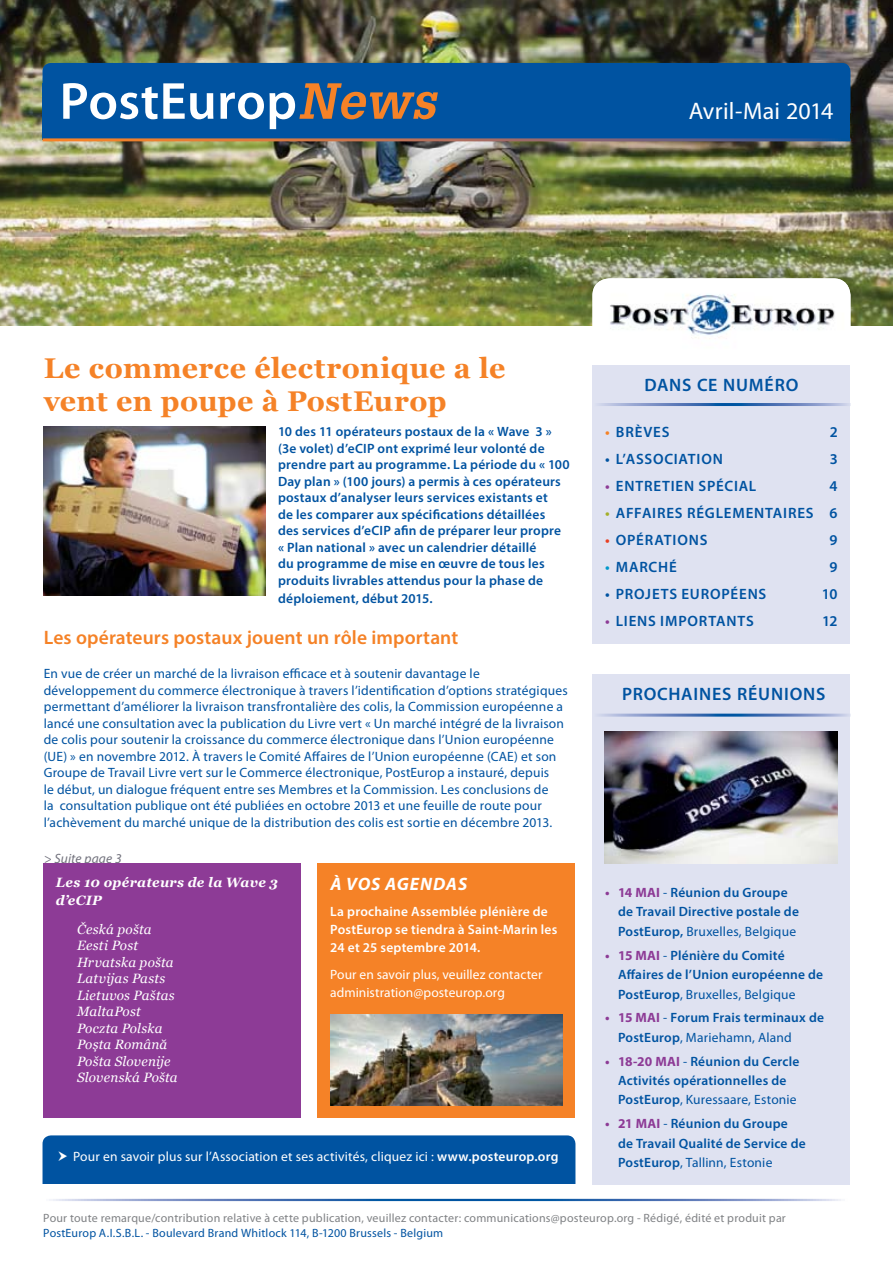
<style>
.page{position:relative;width:893px;height:1263px;background:#fff}
.page>*{position:absolute;margin:0;border:0;box-sizing:border-box;transform-origin:0 0}
.t1{font:700 28.5px/33px "Georgia";letter-spacing:.015em;color:#f58227}
.t2{font:24px "Myriad Pro";letter-spacing:.005em;color:#fff}
.t3{font:600 19.5px "Myriad Pro";letter-spacing:.005em;color:#f58227}
.t4{font:600 18px "Myriad Pro";letter-spacing:.045em;color:#0053a1}
.t5{font:italic 700 18px "Myriad Pro";letter-spacing:.05em;color:#fff}
.t6{font:600 15px "Myriad Pro";letter-spacing:.055em;color:#0053a1}
.t7{font:600 13.5px/16.5px "Myriad Pro";letter-spacing:.015em;color:#0053a1}
.t8{font:13.5px/16.5px "Myriad Pro";letter-spacing:.015em;color:#0053a1}
.t9{font:13.5px/18px "Myriad Pro";letter-spacing:.01em;color:#fff}
.t10{font:italic 13.5px/16.5px "Georgia";letter-spacing:.015em;color:#fff}
.t11{font:600 13.5px/18px "Myriad Pro";letter-spacing:.015em;color:#fff}
.t12{font:italic 700 13.5px/18px "Georgia";letter-spacing:.02em;color:#fff}
.t13{font:italic 13.5px "Myriad Pro";letter-spacing:.01em;color:#72727d}
.t14{font:12px "Myriad Pro";letter-spacing:.015em;color:#808285}
.t15{font:12px "Myriad Pro";letter-spacing:.015em;color:#0053a1}
.s1{font-weight:600}
.s2{color:#f58227}
.s3{color:#8d3b96}
.s4{color:#a4af2a}
.s5{color:#e93f22}
.s6{color:#0098cb}
.s7{font-weight:700;color:#8d3b96}
.s8{font-weight:400}
</style>
<div class="page">
<div style="left:43px;top:1135px;width:532px;height:66px;background:#0053a1;border-radius:9px"></div>
<svg style="left:28px;top:1184px;width:556px;height:23px;fill:#fff"></svg>
<img style="left:0;top:0;width:893px;height:325px">
<div style="left:43px;top:63px;width:807px;height:57px;background:#0053a1;border-radius:9px"></div>
<div style="left:43px;top:83px;width:807px;height:57px;background:#0053a1"></div>
<svg style="left:63px;top:83px;width:375px;height:46px"></svg>
<div style="left:592px;top:366px;width:258px;height:278px;background:#dfe2f1"></div>
<img style="left:44px;top:427px;width:221px;height:168px">
<div style="left:592px;top:674px;width:258px;height:510px;background:#dfe2f1"></div>
<img style="left:605px;top:731px;width:232px;height:133px">
<div style="left:43px;top:864px;width:257px;height:254px;background:#8d3b96"></div>
<div style="left:317px;top:864px;width:258px;height:254px;background:#f58227"></div>
<img style="left:592px;top:278px;width:258px;height:61px">
<img style="left:331px;top:1014px;width:232px;height:91px">
<hr style="left:43px;top:138px;width:807px;height:3px;background:#fff">
<hr style="left:592px;top:403px;width:258px;height:3px;background:#fff">
<hr style="left:592px;top:714px;width:258px;height:3px;background:#fff">
<h2 class="t2" style="left:689px;top:98px;width:146px">Avril-Mai 2014</h2>
<h1 class="t1" style="left:44px;top:352px;width:463px">Le commerce électronique a le vent en poupe à PostEurop</h1>
<p class="t7" style="left:278px;top:423px;width:293px">10 des 11 opérateurs postaux de la « Wave 3 » (3e volet) d’eCI P ont exprimé leur volonté de prendre part au programme. La période du « 100<br>Day plan » (100 jours) a permis à ces opérateurs postaux d’analyser leurs services existants et<br>de les comparer aux spécifications détaillées<br>des services d’eCI P afin de préparer leur propre « Plan national » avec un calendrier détaillé<br>du programme de mise en œuvre de tous les produits livrables attendus pour la phase de</p>
<p class="t7" style="left:278px;top:590px;width:156px">déploiement, début 2015.</p>
<h3 class="t3" style="left:44px;top:625px;width:416px">Les opérateurs postaux jouent un rôle important</h3>
<p class="t8" style="left:44px;top:666px;width:525px">En vue de créer un marché de la livraison efficace et à soutenir davantage le développement du commerce électronique à travers l’identification d’options stratégiques permettant d’améliorer la livraison transfrontalière des colis, la Commission européenne a lancé une consultation avec la publication du Livre vert « Un marché intégré de la livraison de colis pour soutenir la croissance du commerce électronique dans l’Union européenne (UE) » en novembre 2012. À travers le Comité Affaires de l’Union européenne (CAE) et son Groupe de Travail Livre vert sur le Commerce électronique, PostEurop a instauré, depuis<br>le début, un dialogue fréquent entre ses Membres et la Commission. Les conclusions de<br>la consultation publique ont été publiées en octobre 2013 et une feuille de route pour l’achèvement du marché unique de la distribution des colis est sortie en décembre 2013.</p>
<p class="t13" style="left:44px;top:850px;width:79px">&gt; Suite page 3</p>
<p class="t12" style="left:56px;top:873px;width:224px">Les 10 opérateurs de la Wave 3 d’eCIP</p>
<p class="t10" style="left:77px;top:921px;width:102px">Česká pošta<br>Eesti Post<br>Hrvatska pošta<br>Latvijas Pasts<br>Lietuvos Paštas<br>MaltaPost<br>Poczta Polska<br>Poșta Română<br>Pošta Slovenije<br>Slovenská Pošta</p>
<h3 class="t5" style="left:330px;top:872px;width:138px">À VOS AGENDAS</h3>
<p class="t11" style="left:330px;top:902px;width:229px">La prochaine Assemblée plénière de<br>PostEurop se tiendra à Saint-Marin les<br>24 et 25 septembre 2014.</p>
<p class="t9" style="left:330px;top:966px;width:214px">Pour en savoir plus, veuillez contacter administration@posteurop.org</p>
<p class="t9" style="left:73px;top:1147px;width:487px">Pour en savoir plus sur l’Association et ses activités, cliquez ici : <span class="s1">www.posteurop.org</span></p>
<h3 class="t4" style="left:644px;top:374px;width:154px">DANS CE NUMÉRO</h3>
<p class="t6" style="left:605px;top:422px;width:66px"><span class="s2">•</span> BRÈVES</p>
<p class="t6" style="left:830px;top:422px;width:10px">2</p>
<p class="t6" style="left:605px;top:449px;width:119px">• L’Association</p>
<p class="t6" style="left:830px;top:449px;width:10px">3</p>
<p class="t6" style="left:605px;top:476px;width:153px"><span class="s3">•</span> ENTRETI EN SPÉCIAL</p>
<p class="t6" style="left:830px;top:476px;width:10px">4</p>
<p class="t6" style="left:605px;top:503px;width:234px"><span class="s4">•</span> AFFAIRES RÉGLEMENTAIRES 6</p>
<p class="t6" style="left:605px;top:530px;width:69px"><span class="s5">•</span> opÉRATION</p>
<p class="t6" style="left:700px;top:530px;width:9px">S</p>
<p class="t6" style="left:830px;top:530px;width:10px">9</p>
<p class="t6" style="left:605px;top:557px;width:73px"><span class="s6">•</span> MaRCHÉ</p>
<p class="t6" style="left:830px;top:557px;width:10px">9</p>
<p class="t6" style="left:605px;top:584px;width:163px">• PROJETS EUROPÉENS</p>
<p class="t6" style="left:822px;top:584px;width:17px">10</p>
<p class="t6" style="left:605px;top:611px;width:150px"><span class="s3">•</span> LIENS IMPORTANTS</p>
<p class="t6" style="left:822px;top:611px;width:17px">12</p>
<h3 class="t4" style="left:622px;top:683px;width:161px">PROCHAIN ES RÉUNION</h3>
<h3 class="t4" style="left:816px;top:683px;width:11px">S</h3>
<p class="t7" style="left:618px;top:882px;width:183px;line-height:19.5px;text-indent:-13px"><span class="s7">• 14 MAI</span> <span class="s8">-</span> Réunion du Groupe de Travail Directive postale de<br>PostEurop, <span class="s8">Bruxelles, Belgique</span></p>
<p class="t7" style="left:618px;top:945px;width:207px;line-height:19.5px;text-indent:-13px"><span class="s7">• 15 MAI</span> <span class="s8">-</span> Plénière du Comité<br>Affaires de l’Union européenne de<br>PostEurop<span class="s8">, Bruxelles, Belgique</span></p>
<p class="t7" style="left:618px;top:1008px;width:208px;line-height:19.5px;text-indent:-13px"><span class="s7">• 15 MAI</span> <span class="s8">-</span> Forum Frais terminaux de<br>PostEurop<span class="s8">, Mariehamn, Aland</span></p>
<p class="t7" style="left:618px;top:1051px;width:183px;line-height:19.5px;text-indent:-13px"><span class="s7">• 18-20 MAI</span> <span class="s8">-</span> Réunion du Cercle<br>Activités opérationnelles de<br>PostEurop<span class="s8">, Kuressaare, Estonie</span></p>
<p class="t7" style="left:618px;top:1113px;width:189px;line-height:19.5px;text-indent:-13px"><span class="s7">• 21 MAI</span> <span class="s8">-</span> Réunion du Groupe de Travail Qualité de Service de<br>PostEurop<span class="s8">, Tallinn, Estonie</span></p>
<p class="t14" style="left:43px;top:1212px;width:744px">Pour toute remarque/contribution relative à cette publication, veuillez contacter: communications@posteurop.org - Rédigé, édité et produit par</p>
<p class="t15" style="left:43px;top:1227px;width:401px">PostEurop A.I.S.B.L. - Boulevard Brand Whitlock 114, B-1200 Brussels - Belgium</p>
</div>
